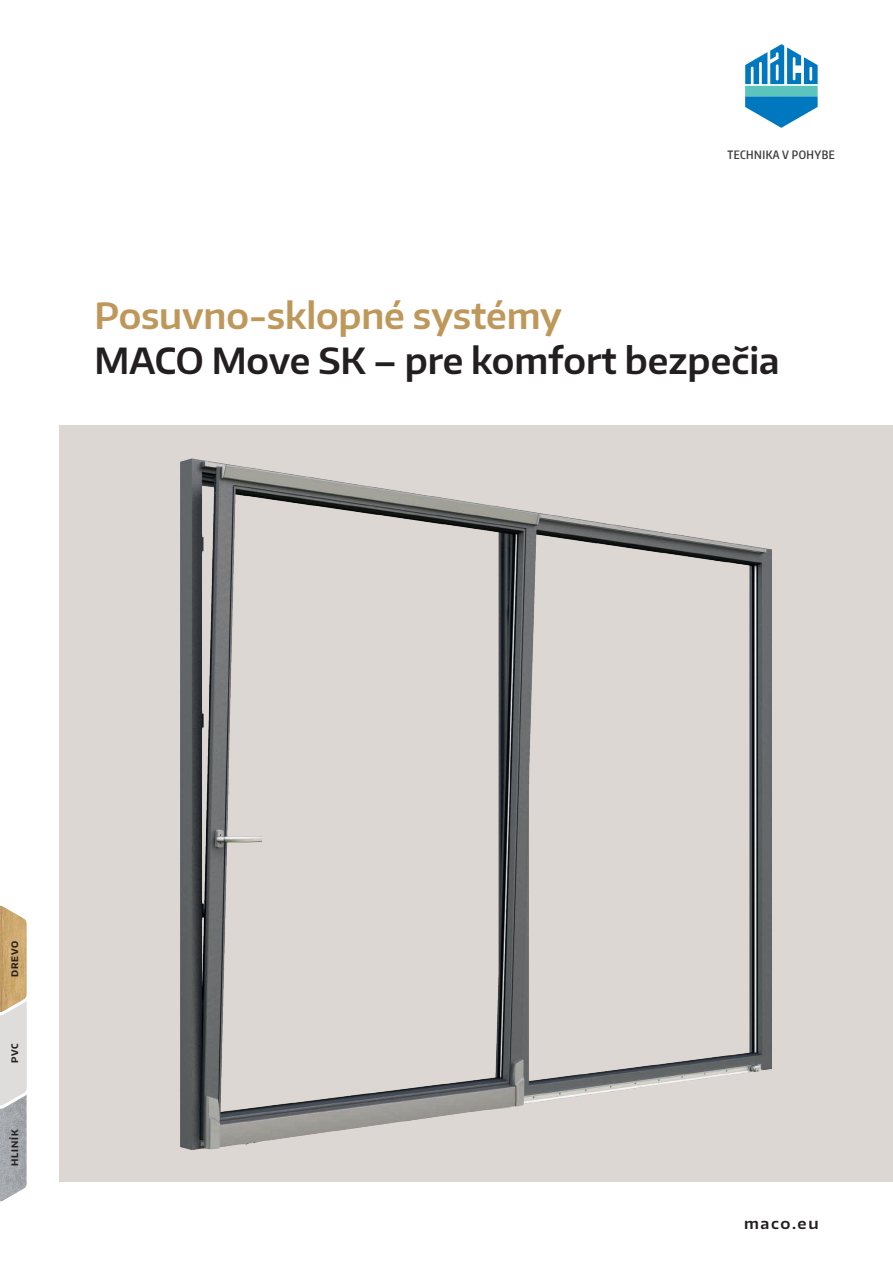
<style>
.page{position:relative;width:893px;height:1263px;background:#fff}
.page>*{position:absolute;margin:0;border:0;box-sizing:border-box;transform-origin:0 0}
.Headline_U1_schwarz{font:600 36px "Encode Sans Normal";color:#231f20}
.Headline_EN{font:600 36px "Encode Sans Normal";letter-spacing:-.005em;color:#be985a}
.URL_U1{font:600 15px "Encode Sans Wide";letter-spacing:.105em;color:#231f20}
.t1{font:600 11.55px "Encode Sans Compressed";letter-spacing:.04em;color:#3e3e3f}
.Material_U1{font:700 9px "Encode Sans Normal";letter-spacing:.1em;color:#231f20}
</style>
<div class="page">
<div style="left:60px;top:425px;width:833px;height:757px;background:#ddd7d4"></div>
<svg style="left:0;top:905px;width:27px;height:297px;background:#c8beae"></svg>
<img style="left:181px;top:458px;width:591px;height:691px">
<svg style="left:745px;top:44px;width:73px;height:84px"></svg>
<p class="t1" style="left:727px;top:147px;width:109px">TECHNIKA V POHYBE</p>
<p class="Headline_EN" style="left:95px;top:292px;width:469px">Posuvno-sklopné systémy</p>
<p class="Headline_U1_schwarz" style="left:95px;top:337px;width:687px">MACO Move SK – pre komfort bezpečia</p>
<p class="Material_U1" style="left:9px;top:977px;width:38px;rotate:-90deg">DREVO</p>
<p class="Material_U1" style="left:9px;top:1063px;width:21px;rotate:-90deg">PVC</p>
<p class="Material_U1" style="left:9px;top:1166px;width:38px;rotate:-90deg">HLINÍK</p>
<p class="URL_U1" style="left:744px;top:1213px;width:76px">maco.eu</p>
</div>
